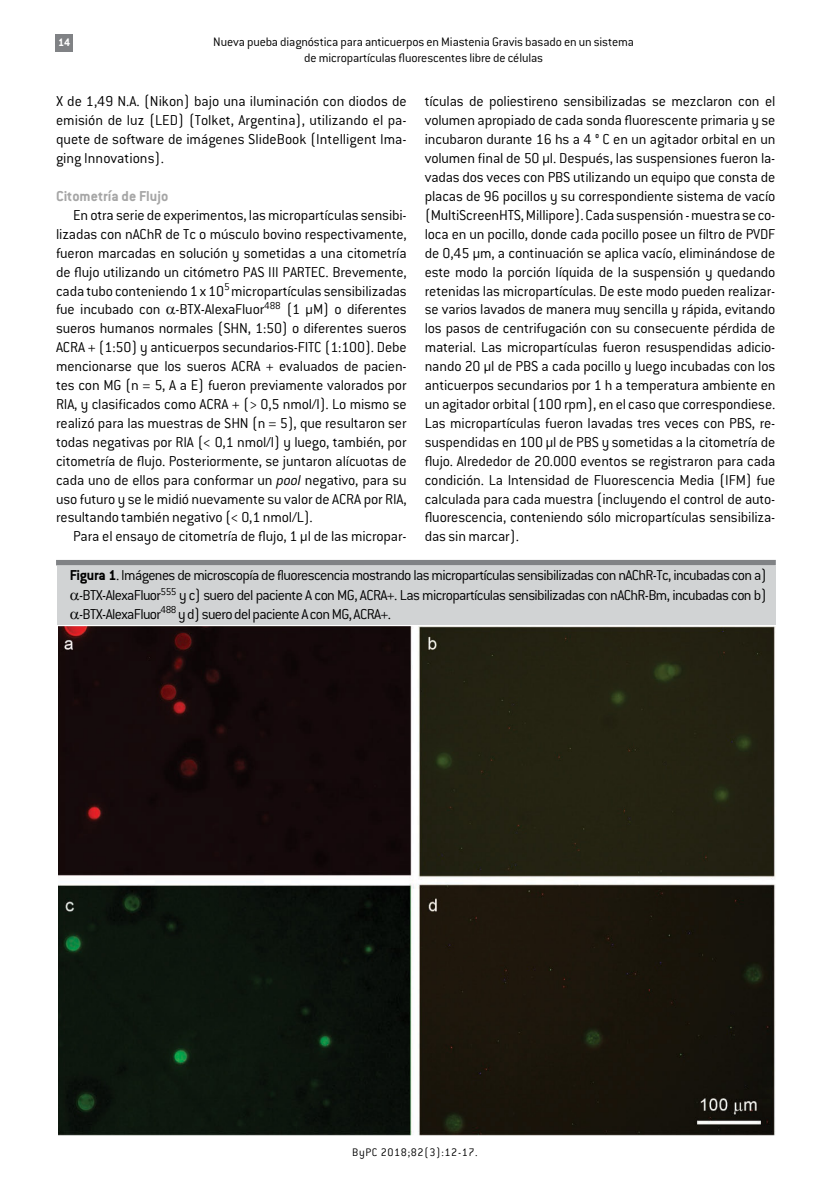
<style>
.page{position:relative;width:830px;height:1191px;background:#fff}
.page>*{position:absolute;margin:0;border:0;box-sizing:border-box;transform-origin:0 0}
.t1{font:300 15.75px/18.9px "Conduit ITC";letter-spacing:-.01em;color:#000;text-align:justify}
.t2{font:700 15.75px "Conduit ITC";color:#a6a6a6}
.t3{font:300 13.5px/16.2px "Conduit ITC";letter-spacing:-.01em;color:#000;text-align:center}
.t4{font:300 12px "Conduit ITC";letter-spacing:.05em;color:#000}
.t5{font:700 12px "Conduit ITC";color:#fff}
.s1{font-style:italic}
.s2{font-weight:700}
</style>
<div class="page">
<div style="left:56px;top:34px;width:17px;height:17px;background:#808285"></div>
<img style="left:58px;top:626px;width:718px;height:510px">
<div style="left:57px;top:566px;width:718px;height:59px;background:#d1d3d4"></div>
<div style="left:56px;top:560px;width:719px;height:5px;background:#808285"></div>
<p class="t5" style="left:58px;top:35px;width:13px">14</p>
<p class="t3" style="left:213px;top:33px;width:422px">Nueva pueba diagnóstica para anticuerpos en Miastenia Gravis basado en un sistema de micropartículas fluorescentes libre de células</p>
<p class="t1" style="left:56px;top:92px;width:352px">X de 1,49 N.A. (Nikon) bajo una iluminación con diodos de emisión de luz (LED) (Tolket, Argentina), utilizando el pa&shy;quete de software de imágenes SlideBook (Intelligent Ima&shy;ging Innovations).</p>
<p class="t2" style="left:56px;top:187px;width:114px">Citometría de Flujo</p>
<p class="t1" style="left:73px;top:205px;width:335px">En otra serie de experimentos, las micropartículas sensibi-</p>
<p class="t1" style="left:56px;top:224px;width:352px">lizadas con nAChR de Tc o músculo bovino respectivamente,</p>
<p class="t1" style="left:56px;top:243px;width:352px">fueron marcadas en solución y sometidas a una citometría</p>
<p class="t1" style="left:56px;top:262px;width:352px">de flujo utilizando un citómetro PAS III PARTEC. Brevemente,</p>
<p class="t1" style="left:56px;top:281px;width:352px">cada tubo conteniendo 1 x 10<sup>5</sup> micropartículas sensibilizadas</p>
<p class="t1" style="left:56px;top:300px;width:352px">fue incubado con -BTX-AlexaFluor<sup>488</sup> (1 μM) o diferentes</p>
<p class="t1" style="left:56px;top:318px;width:352px">sueros humanos normales (SHN, 1:50) o diferentes sueros</p>
<p class="t1" style="left:56px;top:337px;width:352px">ACRA + (1:50) y anticuerpos secundarios-FITC (1:100). Debe</p>
<p class="t1" style="left:56px;top:356px;width:352px">mencionarse que los sueros ACRA + evaluados de pacien-</p>
<p class="t1" style="left:56px;top:375px;width:352px">tes con MG (n = 5, A a E) fueron previamente valorados por</p>
<p class="t1" style="left:56px;top:394px;width:352px">RIA, y clasificados como ACRA + (&gt; 0,5 nmol/l). Lo mismo se</p>
<p class="t1" style="left:56px;top:413px;width:352px">realizó para las muestras de SHN (n = 5), que resultaron ser</p>
<p class="t1" style="left:56px;top:432px;width:352px">todas negativas por RIA (&lt; 0,1 nmol/l) y luego, también, por</p>
<p class="t1" style="left:56px;top:451px;width:352px">citometría de flujo. Posteriormente, se juntaron alícuotas de</p>
<p class="t1" style="left:56px;top:470px;width:352px">cada uno de ellos para conformar un <span class="s1">pool</span> negativo, para su</p>
<p class="t1" style="left:56px;top:489px;width:352px">uso futuro y se le midió nuevamente su valor de ACRA por RIA,</p>
<p class="t1" style="left:56px;top:507px;width:258px">resultando también negativo (&lt; 0,1 nmol/L).</p>
<p class="t1" style="left:73px;top:526px;width:335px">Para el ensayo de citometría de flujo, 1 μl de las micropar-</p>
<p class="t1" style="left:424px;top:92px;width:352px">tículas de poliestireno sensibilizadas se mezclaron con el volumen apropiado de cada sonda fluorescente primaria y se incubaron durante 16 hs a 4 ° C en un agitador orbital en un volumen final de 50 μl. Después, las suspensiones fueron la&shy;vadas dos veces con PBS utilizando un equipo que consta de placas de 96 pocillos y su correspondiente sistema de vacío (MultiScreenHTS, Millipore). Cada suspensión - muestra se co&shy;loca en un pocillo, donde cada pocillo posee un filtro de PVDF de 0,45 μm, a continuación se aplica vacío, eliminándose de este modo la porción líquida de la suspensión y quedando retenidas las micropartículas. De este modo pueden realizar&shy;se varios lavados de manera muy sencilla y rápida, evitando los pasos de centrifugación con su consecuente pérdida de material. Las micropartículas fueron resuspendidas adicio&shy;nando 20 μl de PBS a cada pocillo y luego incubadas con los anticuerpos secundarios por 1 h a temperatura ambiente en un agitador orbital (100 rpm), en el caso que correspondiese.<br>Las micropartículas fueron lavadas tres veces con PBS, re&shy;suspendidas en 100 μl de PBS y sometidas a la citometría de flujo. Alrededor de 20.000 eventos se registraron para cada condición. La Intensidad de Fluorescencia Media (IFM) fue calculada para cada muestra (incluyendo el control de auto&shy;fluorescencia, conteniendo sólo micropartículas sensibiliza&shy;das sin marcar).</p>
<p class="t1" style="left:79px;top:565px;width:689px;text-indent:-9px"><span class="s2">Figura 1</span>. Imágenes de microscopía de fluorescencia mostrando las micropartículas sensibilizadas con nAChR-Tc, incubadas con a) -BTX-AlexaFluor<sup>555</sup> y c) suero del paciente A con MG, ACRA+. Las micropartículas sensibilizadas con nAChR-Bm, incubadas con b) -BTX-AlexaFluor<sup>488</sup> y d) suero del paciente A con MG, ACRA+.</p>
<p class="t4" style="left:352px;top:1145px;width:127px">ByPC 2018;82(3):12-17.</p>
</div>
